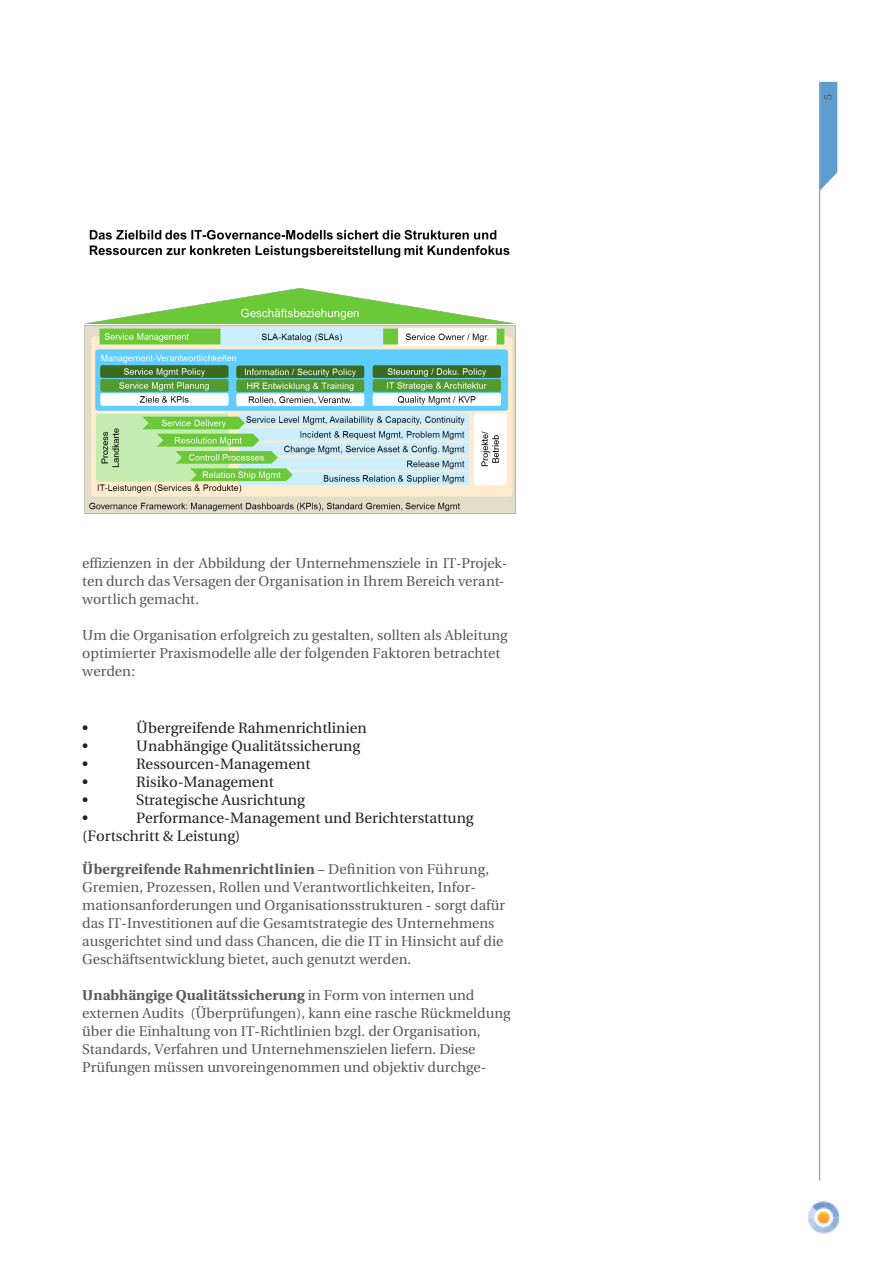
<style>
.page{position:relative;width:893px;height:1263px;background:#fff}
.page>*{position:absolute;margin:0;border:0;box-sizing:border-box;transform-origin:0 0}
.Circle_Item_Number{font:15px "Heuristica";color:#231f20}
.BodyCopy{font:14.25px/18px "Heuristica";color:#57585a}
.t1{font:11.25px "Heuristica";color:#57585a}
.s1{font-weight:700}
</style>
<div class="page">
<hr style="left:819px;top:82px;width:1px;height:1099px;background:#808285">
<img style="left:84px;top:229px;width:432px;height:285px">
<img style="left:808px;top:1201px;width:32px;height:33px">
<svg style="left:820px;top:82px;width:17px;height:108px;background:#6ca4d1"></svg>
<p class="BodyCopy" style="left:82px;top:555px;width:427px">effizienzen in der Abbildung der Unternehmensziele in IT-Projek&shy;ten durch das Versagen der Organisation in Ihrem Bereich verant&shy;wortlich gemacht.</p>
<p class="BodyCopy" style="left:82px;top:627px;width:427px">Um die Organisation erfolgreich zu gestalten, sollten als Ableitung optimierter Praxismodelle alle der folgenden Faktoren betrachtet werden:</p>
<p class="Circle_Item_Number" style="left:82px;top:716px;width:8px">•</p>
<p class="Circle_Item_Number" style="left:136px;top:716px;width:232px">Übergreifende Rahmenrichtlinien</p>
<p class="Circle_Item_Number" style="left:82px;top:734px;width:8px">•</p>
<p class="Circle_Item_Number" style="left:136px;top:734px;width:226px">Unabhängige Qualitätssicherung</p>
<p class="Circle_Item_Number" style="left:82px;top:752px;width:8px">•</p>
<p class="Circle_Item_Number" style="left:136px;top:752px;width:176px">Ressourcen-Management</p>
<p class="Circle_Item_Number" style="left:82px;top:770px;width:8px">•</p>
<p class="Circle_Item_Number" style="left:136px;top:770px;width:139px">Risiko-Management</p>
<p class="Circle_Item_Number" style="left:82px;top:788px;width:8px">•</p>
<p class="Circle_Item_Number" style="left:136px;top:788px;width:170px">Strategische Ausrichtung</p>
<p class="Circle_Item_Number" style="left:82px;top:806px;width:8px">•</p>
<p class="Circle_Item_Number" style="left:136px;top:806px;width:339px">Performance-Management und Berichterstattung</p>
<p class="Circle_Item_Number" style="left:82px;top:824px;width:160px">(Fortschritt &amp; Leistung)</p>
<p class="BodyCopy" style="left:82px;top:860px;width:424px"><span class="s1">Übergreifende Rahmenrichtlinien</span> – Definition von Führung, Gremien, Prozessen, Rollen und Verantwortlichkeiten, Infor&shy;mationsanforderungen und Organisationsstrukturen - sorgt dafür das IT-Investitionen auf die Gesamtstrategie des Unternehmens ausgerichtet sind und dass Chancen, die die IT in Hinsicht auf die Geschäftsentwicklung bietet, auch genutzt werden.</p>
<p class="BodyCopy" style="left:82px;top:986px;width:430px"><span class="s1">Unabhängige Qualitätssicherung</span> in Form von internen und externen Audits (Überprüfungen), kann eine rasche Rückmeldung über die Einhaltung von IT-Richtlinien bzgl. der Organisation, Standards, Verfahren und Unternehmenszielen liefern. Diese Prüfungen müssen unvoreingenommen und objektiv durchge-</p>
<p class="t1" style="left:819px;top:100px;width:7px;rotate:-90deg">5</p>
</div>
